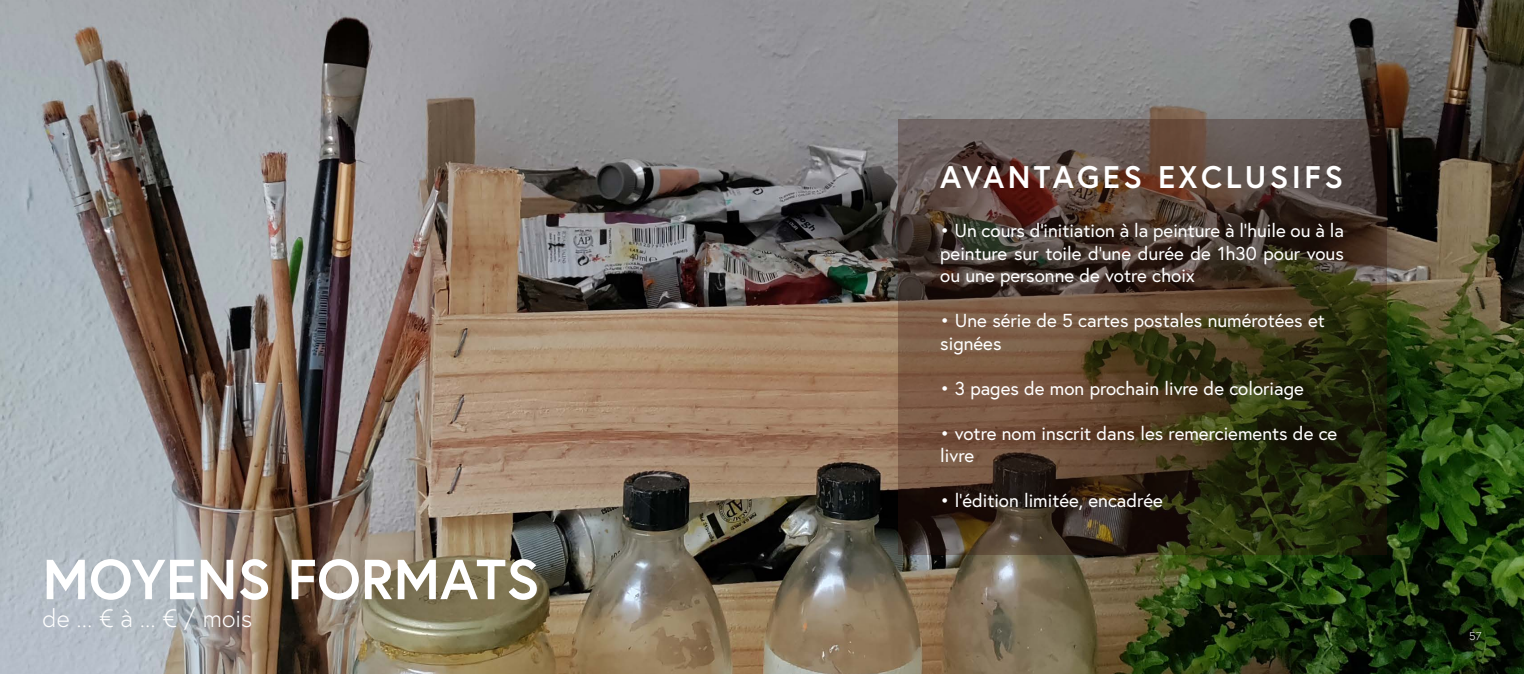
<style>
.page{position:relative;width:1524px;height:674px;background:#fff}
.page>*{position:absolute;margin:0;border:0;box-sizing:border-box;transform-origin:0 0}
.t1{font:700 56.25px "Europa";color:#fff}
.t2{font:700 31.25px "Europa";letter-spacing:.11em;color:#fff}
.t3{font:300 25px "Europa";color:#fff}
.t4{font:18.75px/22.5px "Europa";color:#fff}
.t5{font:300 11.25px "Europa";color:#fff}
</style>
<div class="page">
<img style="left:0;top:0;width:1524px;height:673px">
<svg style="left:898px;top:119px;width:489px;height:436px;background:#493c2a"></svg>
<h1 class="t1" style="left:43px;top:540px;width:498px">MOYENS FORMATS</h1>
<h3 class="t3" style="left:43px;top:602px;width:211px">de ... € à ... € / mois</h3>
<h2 class="t2" style="left:940px;top:156px;width:404px">AVANTAGES EXCLUSIFS</h2>
<p class="t4" style="left:940px;top:219px;width:405px;text-align:justify">• Un cours d’initiation à la peinture à l’huile ou à la peinture sur toile d’une durée de 1h30 pour vous ou une personne de votre choix</p>
<p class="t4" style="left:940px;top:309px;width:386px">• Une série de 5 cartes postales numérotées et signées</p>
<p class="t4" style="left:940px;top:376px;width:365px">• 3 pages de mon prochain livre de coloriage</p>
<p class="t4" style="left:940px;top:421px;width:399px">• votre nom inscrit dans les remerciements de ce livre</p>
<p class="t4" style="left:940px;top:489px;width:224px">• l’édition limitée, encadrée</p>
<p class="t5" style="left:1469px;top:629px;width:14px">57</p>
</div>
